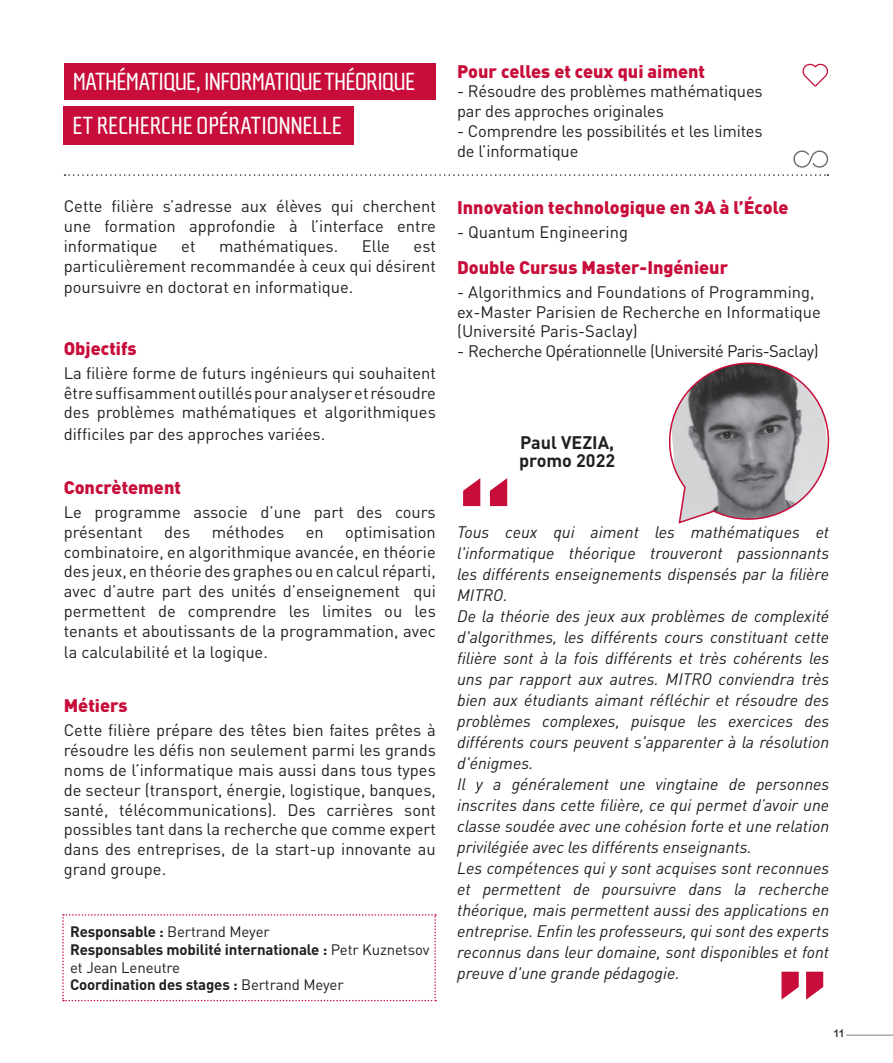
<style>
.page{position:relative;width:893px;height:1063px;background:#fff}
.page>*{position:absolute;margin:0;border:0;box-sizing:border-box;transform-origin:0 0}
.t1{font:900 105px "DINOT";color:#c80d3a}
.t2{font:25.5px "Cholla Sans";letter-spacing:-.06em;color:#fff}
.t3{font:25.5px "Cholla Sans";letter-spacing:-.02em;color:#fff}
.titre_cours_Eurecom{font:900 18px "DINOT";color:#c80d3a}
.titre_cours_Eurecom-2{font:700 18px "DINOT";color:#231f20}
.titre_cours_Eurecom-3{font:16.5px/19.8px "DINOT";color:#231f20;text-align:justify}
.titre_cours_Eurecom-4{font:italic 16.5px/21px "DINOT";color:#231f20;text-align:justify}
.titre_cours_Eurecom-5{font:16.5px "DINOT";letter-spacing:-.03em;color:#231f20}
.t4{font:700 15px/18px "DINOT";letter-spacing:-.01em;color:#231f20}
.t5{font:15px "DINOT";letter-spacing:-.01em;color:#231f20}
.t6{font:700 10.5px "Arial";color:#3e3e3f}
.s1{font-weight:700}
.s2{font-weight:400}
</style>
<div class="page">
<hr style="left:846px;top:1035px;width:47px;height:1px;background:#808285">
<div style="left:64px;top:64px;width:372px;height:36px;background:#c80d3a"></div>
<svg style="left:793px;top:150px;width:36px;height:18px"></svg>
<svg style="left:62px;top:914px;width:374px;height:87px"></svg>
<div style="left:64px;top:106px;width:290px;height:39px;background:#c80d3a"></div>
<svg style="left:802px;top:64px;width:26px;height:23px"></svg>
<svg style="left:65px;top:174px;width:763px;height:2px"></svg>
<svg style="left:668px;top:362px;width:162px;height:162px"></svg>
<p class="t2" style="left:72px;top:68px;width:344px">MATHÉMATIQUE, INFORMATIQUE THÉORIQUE</p>
<p class="t3" style="left:72px;top:112px;width:271px">ET RECHERCHE OPÉRATIONNELLE</p>
<p class="titre_cours_Eurecom-3" style="left:64px;top:196px;width:374px">Cette filière s’adresse aux élèves qui cherchent une formation approfondie à l’interface entre informatique</p>
<p class="titre_cours_Eurecom-3" style="left:181px;top:236px;width:16px">et</p>
<p class="titre_cours_Eurecom-3" style="left:219px;top:236px;width:121px">mathématiques.</p>
<p class="titre_cours_Eurecom-3" style="left:362px;top:236px;width:30px">Elle</p>
<p class="titre_cours_Eurecom-3" style="left:64px;top:236px;width:374px;text-align:right">est<br>particulièrement recommandée à ceux qui désirent</p>
<p class="titre_cours_Eurecom-3" style="left:64px;top:277px;width:291px">poursuivre en doctorat en informatique.</p>
<p class="titre_cours_Eurecom" style="left:64px;top:336px;width:74px">Objectifs</p>
<p class="titre_cours_Eurecom-3" style="left:64px;top:362px;width:374px">La filière forme de futurs ingénieurs qui souhaitent être suffisamment outillés pour analyser et résoudre des problèmes mathématiques et algorithmiques</p>
<p class="titre_cours_Eurecom-3" style="left:64px;top:423px;width:263px">difficiles par des approches variées.</p>
<p class="titre_cours_Eurecom" style="left:64px;top:475px;width:119px">Concrètement</p>
<p class="titre_cours_Eurecom-3" style="left:64px;top:501px;width:374px">Le programme associe d’une part des cours présentant</p>
<p class="titre_cours_Eurecom-3" style="left:164px;top:521px;width:27px">des</p>
<p class="titre_cours_Eurecom-3" style="left:212px;top:521px;width:74px">méthodes</p>
<p class="titre_cours_Eurecom-3" style="left:306px;top:521px;width:20px">en</p>
<p class="titre_cours_Eurecom-3" style="left:64px;top:521px;width:374px;text-indent:281px">optimisation combinatoire, en algorithmique avancée, en théorie des jeux, en théorie des graphes ou en calcul réparti, avec d’autre part des unités d’enseignement qui permettent de comprendre les limites ou les tenants et aboutissants de la programmation, avec</p>
<p class="titre_cours_Eurecom-3" style="left:64px;top:642px;width:206px">la calculabilité et la logique.</p>
<p class="titre_cours_Eurecom" style="left:64px;top:694px;width:65px">Métiers</p>
<p class="titre_cours_Eurecom-3" style="left:64px;top:720px;width:374px">Cette filière prépare des têtes bien faites prêtes à résoudre les défis non seulement parmi les grands noms de l’informatique mais aussi dans tous types de secteur (transport, énergie, logistique, banques, santé, télécommunications). Des carrières sont possibles tant dans la recherche que comme expert dans des entreprises, de la start-up innovante au grand groupe.</p>
<p class="t5" style="left:70px;top:922px;width:201px"><span class="s1">Responsable :</span> Bertrand Meyer</p>
<p class="t4" style="left:70px;top:940px;width:361px">Responsables mobilité internationale : <span class="s2">Petr Kuznetsov et Jean Leneutre</span></p>
<p class="t4" style="left:70px;top:975px;width:275px">Coordination des stages : <span class="s2">Bertrand Meyer</span></p>
<p class="titre_cours_Eurecom" style="left:457px;top:59px;width:249px">Pour celles et ceux qui aiment</p>
<p class="titre_cours_Eurecom-3" style="left:457px;top:81px;width:307px">- Résoudre des problèmes mathématiques par des approches originales</p>
<p class="titre_cours_Eurecom-3" style="left:457px;top:120px;width:307px">- Comprendre les possibilités et les limites de l’informatique</p>
<p class="titre_cours_Eurecom" style="left:457px;top:195px;width:333px">Innovation technologique en 3A à l’École</p>
<p class="titre_cours_Eurecom-3" style="left:457px;top:221px;width:172px">- Quantum Engineering</p>
<p class="titre_cours_Eurecom" style="left:457px;top:255px;width:273px">Double Cursus Master-Ingénieur</p>
<p class="titre_cours_Eurecom-3" style="left:457px;top:281px;width:365px;text-align:left">- Algorithmics and Foundations of Programming, ex-Master Parisien de Recherche en Informatique (Université Paris-Saclay)</p>
<p class="titre_cours_Eurecom-5" style="left:457px;top:340px;width:363px">- Recherche Opérationnelle (Université Paris-Saclay)</p>
<p class="t1" style="left:457px;top:456px;width:58px">‘‘</p>
<p class="titre_cours_Eurecom-2" style="left:520px;top:430px;width:96px">Paul VEZIA,</p>
<p class="titre_cours_Eurecom-2" style="left:519px;top:448px;width:98px">promo 2022</p>
<p class="titre_cours_Eurecom-4" style="left:457px;top:521px;width:374px">Tous ceux qui aiment les mathématiques et l'informatique théorique trouveront passionnants les différents enseignements dispensés par la filière MITRO.</p>
<p class="titre_cours_Eurecom-4" style="left:457px;top:605px;width:374px">De la théorie des jeux aux problèmes de complexité d'algorithmes, les différents cours constituant cette filière sont à la fois différents et très cohérents les uns par rapport aux autres. MITRO conviendra très bien aux étudiants aimant réfléchir et résoudre des problèmes complexes, puisque les exercices des différents cours peuvent s'apparenter à la résolution d'énigmes.</p>
<p class="titre_cours_Eurecom-4" style="left:457px;top:773px;width:374px">Il y a généralement une vingtaine de personnes inscrites dans cette filière, ce qui permet d’avoir une classe soudée avec une cohésion forte et une relation privilégiée avec les différents enseignants.</p>
<p class="titre_cours_Eurecom-4" style="left:457px;top:857px;width:374px">Les compétences qui y sont acquises sont reconnues et permettent de poursuivre dans la recherche théorique, mais permettent aussi des applications en entreprise. Enfin les professeurs, qui sont des experts reconnus dans leur domaine, sont disponibles et font preuve d'une grande pédagogie.</p>
<h1 class="t1" style="left:829px;top:1022px;width:55px;rotate:-180deg">“</h1>
<p class="t6" style="left:833px;top:1026px;width:13px">11</p>
</div>
